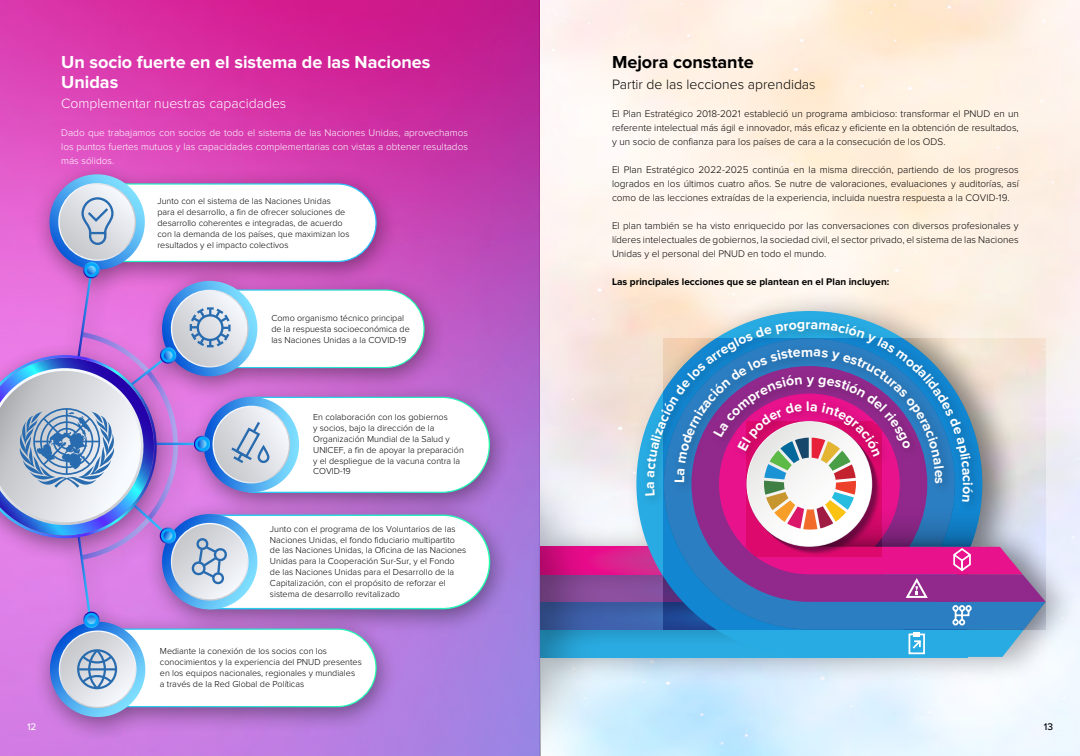
<style>
.page{position:relative;width:1080px;height:756px;background:#fff}
.page>*{position:absolute;margin:0;border:0;box-sizing:border-box;transform-origin:0 0}
.t1{font:700 18px/20px "Proxima Nova";color:#fff}
.t2{font:700 18px "Proxima Nova";color:#000}
.t3{font:700 14.2px "Proxima Nova";color:#fff}
.t4{font:700 14.1px "Proxima Nova";color:#fff}
.t5{font:300 14px "Proxima Nova";color:#fff}
.t6{font:300 14px "Proxima Nova";color:#000}
.t7{font:300 10px/14px "Proxima Nova";color:#000;text-align:justify}
.t8{font:300 10px/14px "Proxima Nova";color:#fff;text-align:justify}
.t9{font:700 10px "Proxima Nova";color:#000}
.t10{font:500 10px "Proxima Nova";color:#fff}
.t11{font:500 10px "Proxima Nova";color:#000}
.t12{font:300 9px/10.8px "Proxima Nova";color:#000}
</style>
<div class="page">
<img style="left:0;top:0;width:1080px;height:756px">
<div style="left:0;top:160px;width:512px;height:583px;background:#000;opacity:.41"></div>
<div style="left:77px;top:629px;width:299px;height:78px;background:#fff;border-radius:39px"></div>
<div style="left:165px;top:515px;width:325px;height:94px;background:#fff;border-radius:47px"></div>
<div style="left:164px;top:515px;width:326px;height:94px;border:1px solid #fff;border-radius:47px"></div>
<div style="left:208px;top:397px;width:281px;height:95px;background:#fff;border-radius:47px"></div>
<div style="left:207px;top:397px;width:283px;height:96px;border:1px solid #fff;border-radius:47px"></div>
<div style="left:178px;top:290px;width:246px;height:78px;background:#fff;border-radius:39px"></div>
<div style="left:177px;top:289px;width:248px;height:79px;border:1px solid #fff;border-radius:39px"></div>
<div style="left:65px;top:184px;width:311px;height:77px;background:#fff;border-radius:39px"></div>
<svg style="left:0;top:174px;width:294px;height:548px"></svg>
<div style="left:528px;top:288px;width:552px;height:468px;background:#000;opacity:.31"></div>
<img style="left:614px;top:539px;width:22px;height:58px">
<svg style="left:614px;top:547px;width:22px;height:27px"></svg>
<svg style="left:636px;top:311px;width:388px;height:346px;fill:#28abe2"></svg>
<svg style="left:664px;top:339px;width:382px;height:290px;fill:#2c82c2"></svg>
<svg style="left:982px;top:366px;width:64px;height:236px"></svg>
<svg style="left:982px;top:394px;width:41px;height:180px"></svg>
<img style="left:540px;top:378px;width:74px;height:378px">
<div style="left:639px;top:316px;width:345px;height:198px;background:#000;opacity:.27"></div>
<div style="left:909px;top:634px;width:16px;height:20px;border:2px solid #fff"></div>
<svg style="left:911px;top:632px;width:11px;height:19px"></svg>
<svg style="left:645px;top:322px;width:337px;height:304px"></svg>
<h1 class="t1" style="left:61px;top:53px;width:371px">Un socio fuerte en el sistema de las Naciones<br>Unidas</h1>
<h3 class="t5" style="left:61px;top:97px;width:227px">Complementar nuestras capacidades</h3>
<p class="t8" style="left:61px;top:126px;width:408px">Dado que trabajamos con socios de todo el sistema de las Naciones Unidas, aprovechamos los puntos fuertes mutuos y las capacidades complementarias con vistas a obtener resultados más sólidos.</p>
<p class="t12" style="left:157px;top:196px;width:194px">Junto con el sistema de las Naciones Unidas para el desarrollo, a fin de ofrecer soluciones de desarrollo coherentes e integradas, de acuerdo con la demanda de los países, que maximizan los resultados y el impacto colectivos</p>
<p class="t12" style="left:271px;top:313px;width:140px">Como organismo técnico principal de la respuesta socioeconómica de las Naciones Unidas a la COVID-19</p>
<p class="t10" style="left:27px;top:721px;width:11px">12</p>
<p class="t12" style="left:313px;top:412px;width:152px">En colaboración con los gobiernos<br>y socios, bajo la dirección de la<br>Organización Mundial de la Salud y<br>UNICEF, a fin de apoyar la preparación y el despliegue de la vacuna contra la<br>COVID-19</p>
<p class="t12" style="left:270px;top:524px;width:198px">Junto con el programa de los Voluntarios de las Naciones Unidas, el fondo fiduciario multipartito de las Naciones Unidas, la Oficina de las Naciones Unidas para la Cooperación Sur-Sur, y el Fondo de las Naciones Unidas para el Desarrollo de la Capitalización, con el propósito de reforzar el sistema de desarrollo revitalizado</p>
<p class="t12" style="left:160px;top:646px;width:203px">Mediante la conexión de los socios con los conocimientos y la experiencia del PNUD presentes en los equipos nacionales, regionales y mundiales a través de la Red Global de Políticas</p>
<h1 class="t2" style="left:612px;top:54px;width:143px">Mejora constante</h1>
<h3 class="t6" style="left:612px;top:78px;width:205px">Partir de las lecciones aprendidas</h3>
<p class="t7" style="left:612px;top:107px;width:408px">El Plan Estratégico 2018-2021 estableció un programa ambicioso: transformar el PNUD en un referente intelectual más ágil e innovador, más eficaz y eficiente en la obtención de resultados, y un socio de confianza para los países de cara a la consecución de los ODS.</p>
<p class="t7" style="left:612px;top:163px;width:408px">El Plan Estratégico 2022-2025 continúa en la misma dirección, partiendo de los progresos logrados en los últimos cuatro años. Se nutre de valoraciones, evaluaciones y auditorías, así como de las lecciones extraídas de la experiencia, incluida nuestra respuesta a la COVID-19.</p>
<p class="t7" style="left:612px;top:219px;width:408px">El plan también se ha visto enriquecido por las conversaciones con diversos profesionales y líderes intelectuales de gobiernos, la sociedad civil, el sector privado, el sistema de las Naciones Unidas y el personal del PNUD en todo el mundo.</p>
<p class="t9" style="left:612px;top:277px;width:279px">Las principales lecciones que se plantean en el Plan incluyen:</p>
<h2 class="t3" style="left:946px;top:477px;width:8px;rotate:90deg">s</h2>
<h3 class="t4" style="left:974px;top:482px;width:5px;rotate:90deg">i</h3>
<p class="t11" style="left:1044px;top:721px;width:11px">13</p>
</div>
